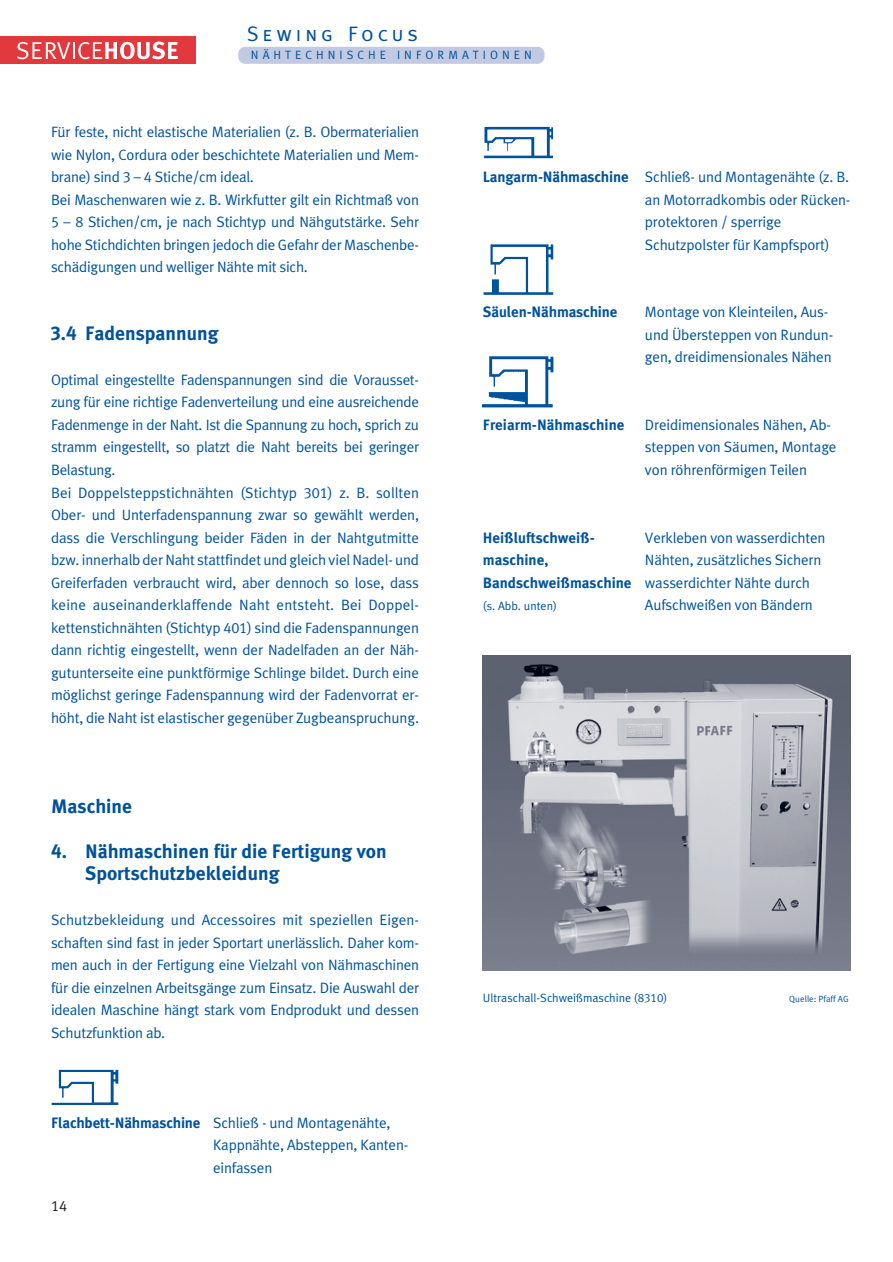
<style>
.page{position:relative;width:893px;height:1262px;background:#fff}
.page>*{position:absolute;margin:0;border:0;box-sizing:border-box;transform-origin:0 0}
.t1{font:21px "Meta Caps";letter-spacing:.185em;color:#00529b}
.t2{font:700 19.5px/22.5px "Schmetz";color:#00529b}
.t3{font:15px/22.5px "Schmetz Normal";letter-spacing:-.01em;color:#00529b}
.t4{font:700 15px "Schmetz";color:#00529b}
.t5{font:15px "Schmetz Normal";color:#231f20}
.t6{font:12px "Schmetz Normal";color:#00529b}
.t7{font:12px "Schmetz Normal";letter-spacing:.335em;color:#00529b}
.t8{font:9px "Schmetz Normal";color:#00529b}
.s1{font-family:"Schmetz";font-weight:700}
</style>
<div class="page">
<div style="left:0;top:36px;width:196px;height:28px;background:#e1393e"></div>
<svg style="left:17px;top:42px;width:161px;height:17px"></svg>
<div style="left:238px;top:47px;width:306px;height:17px;background:#c1c9e3;border-radius:7px"></div>
<img style="left:51px;top:1069px;width:68px;height:36px">
<img style="left:483px;top:126px;width:70px;height:33px">
<img style="left:483px;top:244px;width:71px;height:51px">
<img style="left:481px;top:356px;width:73px;height:52px">
<img style="left:483px;top:655px;width:367px;height:315px">
<h1 class="t1" style="left:247px;top:22px;width:172px">Sewing Focus</h1>
<p class="t7" style="left:251px;top:50px;width:282px">NÄHTECHNISCHE INFORMATIONEN</p>
<p class="t3" style="left:51px;top:122px;width:369px">Für feste, nicht elastische Materialien (z. B. Obermaterialien wie Nylon, Cordura oder beschichtete Materialien und Mem&shy;brane) sind 3 – 4 Stiche/cm ideal.<br>Bei Maschenwaren wie z. B. Wirkfutter gilt ein Richtmaß von 5 – 8 Stichen/cm, je nach Stichtyp und Nähgutstärke. Sehr hohe Stichdichten bringen jedoch die Gefahr der Maschenbe&shy;schädigungen und welliger Nähte mit sich.</p>
<h2 class="t2" style="left:51px;top:323px;width:169px">3.4 Fadenspannung</h2>
<p class="t3" style="left:51px;top:369px;width:369px">Optimal eingestellte Fadenspannungen sind die Vorausset&shy;zung für eine richtige Fadenverteilung und eine ausreichende Fadenmenge in der Naht. Ist die Spannung zu hoch, sprich zu stramm eingestellt, so platzt die Naht bereits bei geringer Belastung.<br>Bei Doppelsteppstichnähten (Stichtyp 301) z. B. sollten Ober- und Unterfadenspannung zwar so gewählt werden, dass die Verschlingung beider Fäden in der Nahtgutmitte bzw. innerhalb der Naht stattfindet und gleich viel Nadel- und Greiferfaden verbraucht wird, aber dennoch so lose, dass keine auseinanderklaffende Naht entsteht. Bei Doppel&shy;kettenstichnähten (Stichtyp 401) sind die Fadenspannungen dann richtig eingestellt, wenn der Nadelfaden an der Näh&shy;gutunterseite eine punktförmige Schlinge bildet. Durch eine möglichst geringe Fadenspannung wird der Fadenvorrat er&shy;höht, die Naht ist elastischer gegenüber Zugbeanspruchung.</p>
<h2 class="t2" style="left:51px;top:796px;width:83px">Maschine</h2>
<h2 class="t2" style="left:85px;top:841px;width:303px;text-indent:-34px">4. Nähmaschinen für die Fertigung von<br>Sportschutzbekleidung</h2>
<p class="t3" style="left:51px;top:909px;width:369px;text-align:justify">Schutzbekleidung und Accessoires mit speziellen Eigen&shy;schaften sind fast in jeder Sportart unerlässlich. Daher kom&shy;men auch in der Fertigung eine Vielzahl von Nähmaschinen für die einzelnen Arbeitsgänge zum Einsatz. Die Auswahl der idealen Maschine hängt stark vom Endprodukt und dessen Schutzfunktion ab.</p>
<p class="t3" style="left:213px;top:1112px;width:197px;text-indent:-162px"><span class="s1">Flachbett-Nähmaschine</span> Schließ - und Montagenähte,<br>Kappnähte, Absteppen, Kanten&shy;einfassen</p>
<p class="t5" style="left:51px;top:1200px;width:18px">14</p>
<p class="t3" style="left:645px;top:167px;width:207px;text-indent:-162px"><span class="s1">Langarm-Nähmaschine</span> Schließ- und Montagenähte (z. B. an Motorradkombis oder Rücken&shy;protektoren / sperrige Schutzpolster für Kampfsport)</p>
<p class="t4" style="left:483px;top:306px;width:136px">Säulen-Nähmaschine</p>
<p class="t3" style="left:645px;top:302px;width:190px">Montage von Kleinteilen, Aus&shy;und Übersteppen von Rundun&shy;gen, dreidimensionales Nähen</p>
<p class="t4" style="left:483px;top:419px;width:143px">Freiarm-Nähmaschine</p>
<p class="t3" style="left:645px;top:414px;width:193px">Dreidimensionales Nähen, Ab&shy;steppen von Säumen, Montage von röhrenförmigen Teilen</p>
<p class="t4" style="left:483px;top:531px;width:113px">Heißluftschweiß-</p>
<p class="t3" style="left:645px;top:527px;width:182px">Verkleben von wasserdichten</p>
<p class="t4" style="left:483px;top:554px;width:67px">maschine,</p>
<p class="t3" style="left:483px;top:549px;width:340px;text-indent:162px">Nähten, zusätzliches Sichern<br><span class="s1">Bandschweißmaschine</span> wasserdichter Nähte durch</p>
<p class="t6" style="left:483px;top:601px;width:76px">(s. Abb. unten)</p>
<p class="t3" style="left:645px;top:594px;width:169px">Aufschweißen von Bändern</p>
<p class="t6" style="left:483px;top:993px;width:186px">Ultraschall-Schweißmaschine (8310)</p>
<p class="t8" style="left:789px;top:995px;width:61px">Quelle: Pfaff AG</p>
</div>
